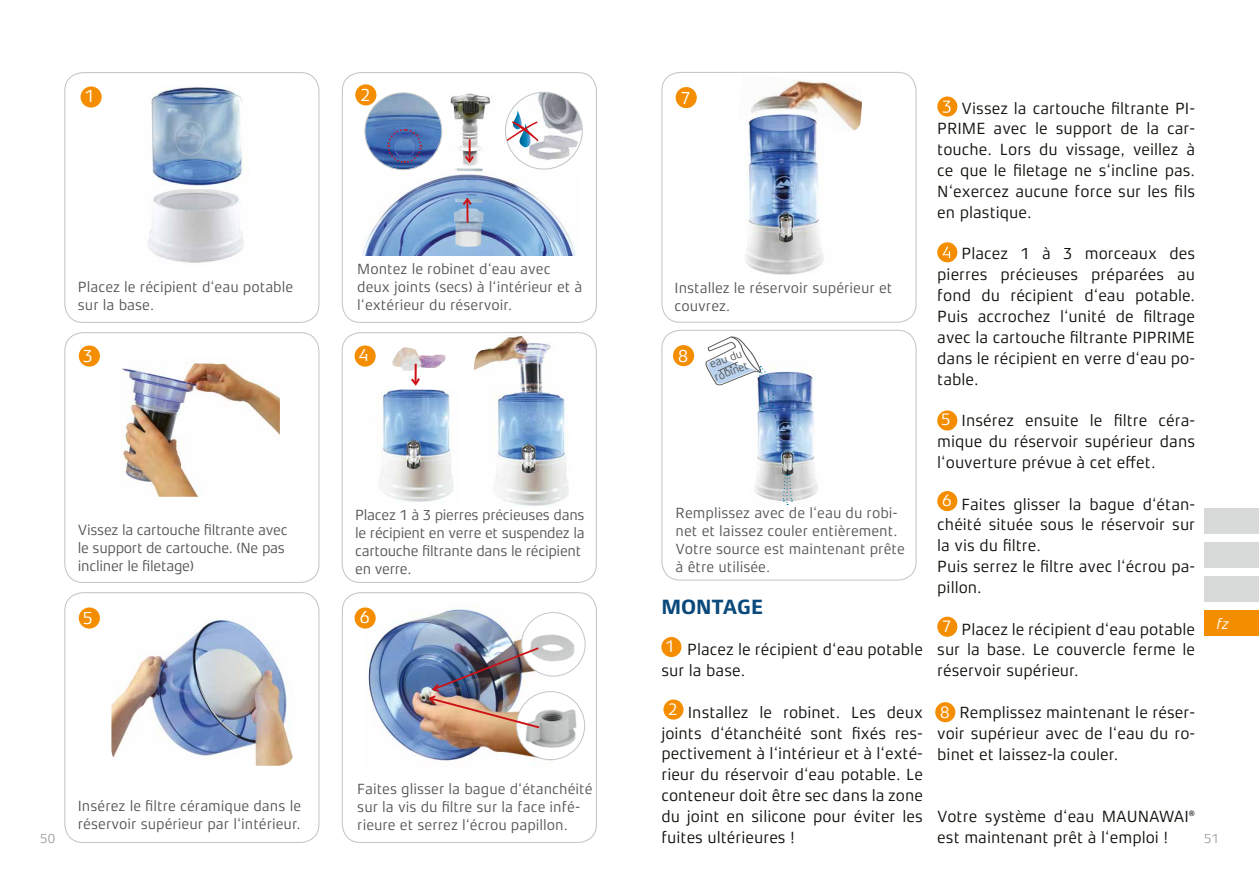
<style>
.page{position:relative;width:1259px;height:893px;background:#fff}
.page>*{position:absolute;margin:0;border:0;box-sizing:border-box;transform-origin:0 0}
.t1{font:700 21px "Xenois Sans Pro";color:#0a497b}
.t2{font:18px "Xenois Sans Pro";color:#fff}
.t3{font:17.1px "Xenois Sans Pro";color:#fff}
.t4{font:16.5px/20.9px "Xenois Sans Pro";color:#12120d;text-align:justify}
.t5{font:15px/18px "Xenois Sans Pro";color:#555756}
.t6{font:15px/18px "Xenois Sans Pro";letter-spacing:-.02em;color:#555756}
.t7{font:italic 15px "Xenois Sans Pro";color:#fff}
.t8{font:13.5px "Xenois Sans Pro";color:#a1a3a2}
.t9{font:11.25px/13.5px "Xenois Sans Pro";color:#555756}
</style>
<div class="page">
<div style="left:1204px;top:611px;width:55px;height:25px;background:#f48e00"></div>
<div style="left:1204px;top:577px;width:55px;height:25px;background:#d8dada"></div>
<div style="left:1204px;top:543px;width:55px;height:25px;background:#d8dada"></div>
<div style="left:1204px;top:509px;width:55px;height:25px;background:#d8dada"></div>
<div style="left:342px;top:332px;width:255px;height:251px;border:1px solid #c5c7c7;border-radius:18px"></div>
<div style="left:64px;top:332px;width:255px;height:251px;border:1px solid #c5c7c7;border-radius:18px"></div>
<div style="left:64px;top:592px;width:255px;height:251px;border:1px solid #c5c7c7;border-radius:18px"></div>
<img style="left:122px;top:362px;width:158px;height:135px">
<div style="left:64px;top:72px;width:255px;height:251px;border:1px solid #c5c7c7;border-radius:18px"></div>
<img style="left:148px;top:189px;width:96px;height:74px">
<div style="left:81px;top:86px;width:21px;height:22px;background:#f48e00;border-radius:50%"></div>
<img style="left:111px;top:619px;width:182px;height:147px">
<img style="left:151px;top:87px;width:93px;height:99px">
<img style="left:474px;top:335px;width:95px;height:171px">
<div style="left:79px;top:345px;width:21px;height:22px;background:#f48e00;border-radius:50%"></div>
<div style="left:354px;top:345px;width:22px;height:22px;background:#f48e00;border-radius:50%"></div>
<div style="left:79px;top:607px;width:21px;height:22px;background:#f48e00;border-radius:50%"></div>
<img style="left:379px;top:389px;width:75px;height:113px">
<img style="left:392px;top:347px;width:54px;height:24px">
<hr style="left:414px;top:364px;width:3px;height:19px;background:#cc1216">
<svg style="left:411px;top:376px;width:9px;height:10px"></svg>
<div style="left:342px;top:592px;width:255px;height:251px;border:1px solid #c5c7c7;border-radius:18px"></div>
<img style="left:366px;top:605px;width:186px;height:158px">
<div style="left:516px;top:692px;width:68px;height:68px;background:#fff;border-radius:50%"></div>
<img style="left:516px;top:705px;width:68px;height:54px">
<div style="left:516px;top:691px;width:69px;height:69px;border:1px solid #c5c7c7;border-radius:50%"></div>
<svg style="left:521px;top:612px;width:64px;height:64px"></svg>
<img style="left:521px;top:617px;width:64px;height:56px">
<div style="left:521px;top:612px;width:64px;height:64px;border:1px solid #c5c7c7;border-radius:50%"></div>
<img style="left:427px;top:646px;width:114px;height:84px">
<div style="left:354px;top:607px;width:22px;height:22px;background:#f48e00;border-radius:50%"></div>
<div style="left:661px;top:637px;width:20px;height:20px;background:#f48e00;border-radius:50%"></div>
<div style="left:663px;top:699px;width:20px;height:21px;background:#f48e00;border-radius:50%"></div>
<div style="left:937px;top:97px;width:20px;height:20px;background:#f48e00;border-radius:50%"></div>
<svg style="left:942px;top:101px;width:8px;height:12px"></svg>
<div style="left:937px;top:242px;width:20px;height:20px;background:#f48e00;border-radius:50%"></div>
<svg style="left:942px;top:247px;width:8px;height:11px"></svg>
<div style="left:937px;top:410px;width:20px;height:21px;background:#f48e00;border-radius:50%"></div>
<div style="left:937px;top:491px;width:20px;height:20px;background:#f48e00;border-radius:50%"></div>
<div style="left:937px;top:617px;width:20px;height:20px;background:#f48e00;border-radius:50%"></div>
<div style="left:935px;top:702px;width:20px;height:20px;background:#f48e00;border-radius:50%"></div>
<div style="left:342px;top:72px;width:255px;height:251px;border:1px solid #c5c7c7;border-radius:18px"></div>
<img style="left:505px;top:92px;width:77px;height:77px;border-radius:38px">
<svg style="left:505px;top:110px;width:34px;height:38px"></svg>
<div style="left:355px;top:84px;width:21px;height:21px;background:#f48e00;border-radius:50%"></div>
<img style="left:362px;top:170px;width:214px;height:85px">
<img style="left:450px;top:93px;width:41px;height:76px">
<img style="left:455px;top:168px;width:27px;height:3px">
<img style="left:367px;top:175px;width:206px;height:80px">
<hr style="left:466px;top:200px;width:2px;height:23px;background:#cc1216">
<svg style="left:461px;top:196px;width:12px;height:11px"></svg>
<hr style="left:468px;top:139px;width:3px;height:21px;background:#cc1216">
<svg style="left:463px;top:154px;width:13px;height:11px"></svg>
<img style="left:365px;top:93px;width:77px;height:77px;border-radius:38px">
<div style="left:364px;top:92px;width:78px;height:78px;border:1px solid #c5c7c7;border-radius:50%"></div>
<svg style="left:386px;top:128px;width:36px;height:36px"></svg>
<div style="left:661px;top:72px;width:255px;height:251px;border:1px solid #c5c7c7;border-radius:18px"></div>
<div style="left:661px;top:330px;width:255px;height:251px;border:1px solid #c5c7c7;border-radius:18px"></div>
<img style="left:755px;top:368px;width:63px;height:134px">
<svg style="left:782px;top:474px;width:10px;height:31px"></svg>
<svg style="left:705px;top:336px;width:69px;height:74px"></svg>
<div style="left:675px;top:87px;width:22px;height:21px;background:#f48e00;border-radius:50%"></div>
<div style="left:673px;top:345px;width:21px;height:21px;background:#f48e00;border-radius:50%"></div>
<img style="left:751px;top:80px;width:111px;height:51px">
<img style="left:745px;top:110px;width:86px;height:165px">
<p class="t2" style="left:360px;top:85px;width:11px">2</p>
<p class="t2" style="left:85px;top:86px;width:11px">1</p>
<p class="t2" style="left:681px;top:87px;width:11px">7</p>
<p class="t4" style="left:937px;top:98px;width:259px;text-indent:24px">Vissez la cartouche filtrante PI-PRIME avec le support de la car&shy;touche. Lors du vissage, veillez à ce que le filetage ne s‘incline pas.<br>N‘exercez aucune force sur les fils en plastique.</p>
<p class="t4" style="left:937px;top:243px;width:259px;text-indent:24px">Placez 1 à 3 morceaux des pierres précieuses préparées au fond du récipient d‘eau potable.<br>Puis accrochez l‘unité de filtrage avec la cartouche filtrante PIPRIME dans le récipient en verre d‘eau po&shy;table.</p>
<p class="t4" style="left:937px;top:410px;width:259px;text-indent:24px">Insérez ensuite le filtre céra&shy;mique du réservoir supérieur dans l‘ouverture prévue à cet effet.</p>
<p class="t4" style="left:937px;top:493px;width:259px;text-align:left;text-indent:24px">Faites glisser la bague d‘étan&shy;chéité située sous le réservoir sur la vis du filtre.<br>Puis serrez le filtre avec l‘écrou pa&shy;pillon.</p>
<p class="t4" style="left:937px;top:618px;width:259px;text-indent:24px">Placez le récipient d‘eau potable sur la base. Le couvercle ferme le réservoir supérieur.</p>
<p class="t4" style="left:937px;top:702px;width:259px;text-indent:22px">Remplissez maintenant le réser&shy;voir supérieur avec de l‘eau du ro&shy;binet et laissez-la couler.</p>
<p class="t5" style="left:357px;top:260px;width:227px">Montez le robinet d‘eau avec deux joints (secs) à l‘intérieur et à l‘extérieur du réservoir.</p>
<p class="t5" style="left:78px;top:278px;width:217px">Placez le récipient d‘eau potable sur la base.</p>
<p class="t5" style="left:674px;top:278px;width:219px">Installez le réservoir supérieur et couvrez.</p>
<p class="t2" style="left:83px;top:346px;width:11px">3</p>
<p class="t2" style="left:359px;top:345px;width:11px">4</p>
<p class="t2" style="left:678px;top:345px;width:11px">8</p>
<p class="t9" style="left:707px;top:359px;width:37px;rotate:-21deg">eau du robinet</p>
<p class="t3" style="left:941px;top:410px;width:11px">5</p>
<p class="t3" style="left:942px;top:490px;width:11px">6</p>
<p class="t5" style="left:675px;top:504px;width:231px">Remplissez avec de l‘eau du robi&shy;net et laissez couler entièrement.<br>Votre source est maintenant prête à être utilisée.</p>
<p class="t6" style="left:355px;top:506px;width:231px">Placez 1 à 3 pierres précieuses dans le récipient en verre et suspendez la cartouche filtrante dans le récipient en verre.</p>
<p class="t6" style="left:78px;top:520px;width:211px">Vissez la cartouche filtrante avec le support de cartouche. (Ne pas incliner le filetage)</p>
<p class="t1" style="left:661px;top:594px;width:49px">MONTAG</p>
<p class="t1" style="left:751px;top:594px;width:14px">E</p>
<p class="t4" style="left:661px;top:639px;width:263px;text-indent:26px">Placez le récipient d‘eau potable sur la base.</p>
<p class="t4" style="left:661px;top:702px;width:263px;text-indent:26px">Installez le robinet. Les deux joints d‘étanchéité sont fixés res&shy;pectivement à l‘intérieur et à l‘exté&shy;rieur du réservoir d‘eau potable. Le conteneur doit être sec dans la zone du joint en silicone pour éviter les fuites ultérieures !</p>
<p class="t2" style="left:360px;top:607px;width:11px">6</p>
<p class="t2" style="left:83px;top:608px;width:11px">5</p>
<p class="t7" style="left:1216px;top:615px;width:14px">fz</p>
<p class="t3" style="left:942px;top:616px;width:11px">7</p>
<p class="t3" style="left:665px;top:636px;width:11px">1</p>
<p class="t3" style="left:668px;top:700px;width:11px">2</p>
<p class="t3" style="left:940px;top:702px;width:11px">8</p>
<p class="t5" style="left:357px;top:779px;width:237px">Faites glisser la bague d‘étanchéité sur la vis du filtre sur la face infé&shy;rieure et serrez l‘écrou papillon.</p>
<p class="t5" style="left:78px;top:797px;width:225px">Insérez le filtre céramique dans le réservoir supérieur par l‘intérieur.</p>
<p class="t4" style="left:937px;top:806px;width:259px">Votre système d‘eau MAUNAWAI® est maintenant prêt à l‘emploi !</p>
<p class="t8" style="left:40px;top:831px;width:16px">50</p>
<p class="t8" style="left:1204px;top:831px;width:16px">51</p>
</div>
